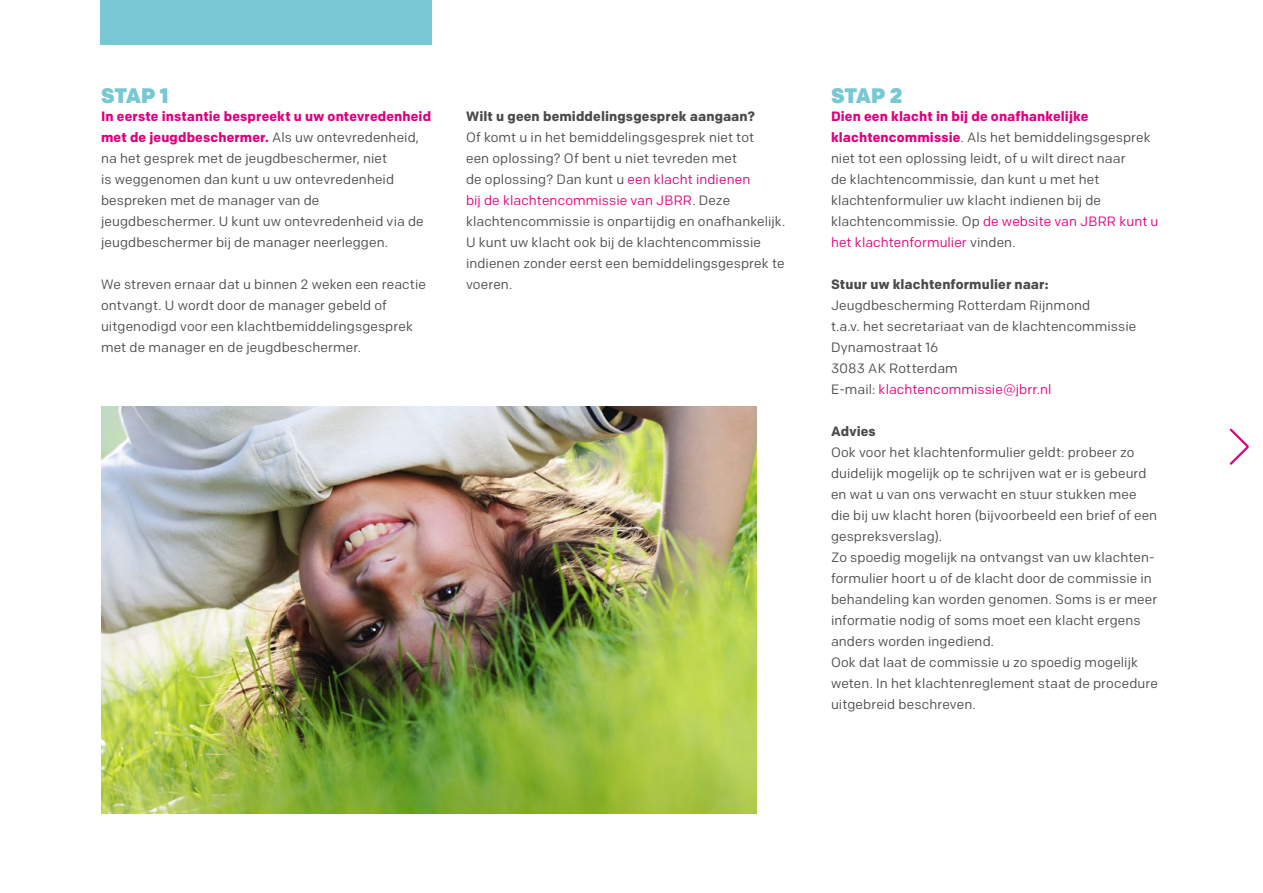
<style>
.page{position:relative;width:1263px;height:893px;background:#fff}
.page>*{position:absolute;margin:0;border:0;box-sizing:border-box;transform-origin:0 0}
.t1{font:900 21px "Colfax";letter-spacing:-.01em;color:#77c8d2}
.t2{font:13.5px/21px "Colfax";letter-spacing:.01em;color:#4a4a49}
.t3{font:700 13.5px "Colfax";letter-spacing:.01em;color:#4a4a49}
.s1{font-weight:700;color:#de007e}
.s2{color:#de007e}
</style>
<div class="page">
<img style="left:101px;top:406px;width:656px;height:408px">
<div style="left:101px;top:0;width:331px;height:45px;background:#77c8d2"></div>
<svg style="left:1229px;top:428px;width:20px;height:37px"></svg>
<h1 class="t1" style="left:101px;top:83px;width:69px">STAP 1</h1>
<p class="t2" style="left:101px;top:106px;width:332px"><span class="s1">In eerste instantie bespreekt u uw ontevredenheid met de jeugdbeschermer.</span> Als uw ontevredenheid, na het gesprek met de jeugdbeschermer, niet<br>is weggenomen dan kunt u uw ontevredenheid bespreken met de manager van de jeugdbeschermer. U kunt uw ontevredenheid via de jeugdbeschermer bij de manager neerleggen.</p>
<p class="t2" style="left:101px;top:274px;width:326px">We streven ernaar dat u binnen 2 weken een reactie ontvangt. U wordt door de manager gebeld of uitgenodigd voor een klachtbemiddelingsgesprek met de manager en de jeugdbeschermer.</p>
<p class="t3" style="left:466px;top:108px;width:290px">Wilt u geen bemiddelingsgesprek aangaan?</p>
<p class="t2" style="left:466px;top:127px;width:321px">Of komt u in het bemiddelingsgesprek niet tot<br>een oplossing? Of bent u niet tevreden met<br>de oplossing? Dan kunt u <span class="s2">een klacht indienen<br>bij de klachtencommissie van JBRR</span>. Deze klachtencommissie is onpartijdig en onafhankelijk.<br>U kunt uw klacht ook bij de klachtencommissie indienen zonder eerst een bemiddelingsgesprek te voeren.</p>
<h1 class="t1" style="left:831px;top:83px;width:73px">STAP 2</h1>
<p class="t2" style="left:831px;top:106px;width:329px"><span class="s1">Dien een klacht in bij de onafhankelijke klachtencommissie</span>. Als het bemiddelingsgesprek niet tot een oplossing leidt, of u wilt direct naar<br>de klachtencommissie, dan kunt u met het klachtenformulier uw klacht indienen bij de klachtencommissie. Op <span class="s2">de website van JBRR kunt u het klachtenformulier</span> vinden.</p>
<p class="t3" style="left:831px;top:276px;width:219px">Stuur uw klachtenformulier naar:</p>
<p class="t2" style="left:831px;top:295px;width:307px">Jeugdbescherming Rotterdam Rijnmond<br>t.a.v. het secretariaat van de klachtencommissie<br>Dynamostraat 16<br>3083 AK Rotterdam<br>E-mail: <span class="s2">klachtencommissie@jbrr.nl</span></p>
<p class="t3" style="left:831px;top:423px;width:46px">Advies</p>
<p class="t2" style="left:831px;top:442px;width:328px">Ook voor het klachtenformulier geldt: probeer zo duidelijk mogelijk op te schrijven wat er is gebeurd en wat u van ons verwacht en stuur stukken mee die bij uw klacht horen (bijvoorbeeld een brief of een gespreksverslag).<br>Zo spoedig mogelijk na ontvangst van uw klachten&shy;formulier hoort u of de klacht door de commissie in behandeling kan worden genomen. Soms is er meer informatie nodig of soms moet een klacht ergens anders worden ingediend.<br>Ook dat laat de commissie u zo spoedig mogelijk weten. In het klachtenreglement staat de procedure uitgebreid beschreven.</p>
</div>
